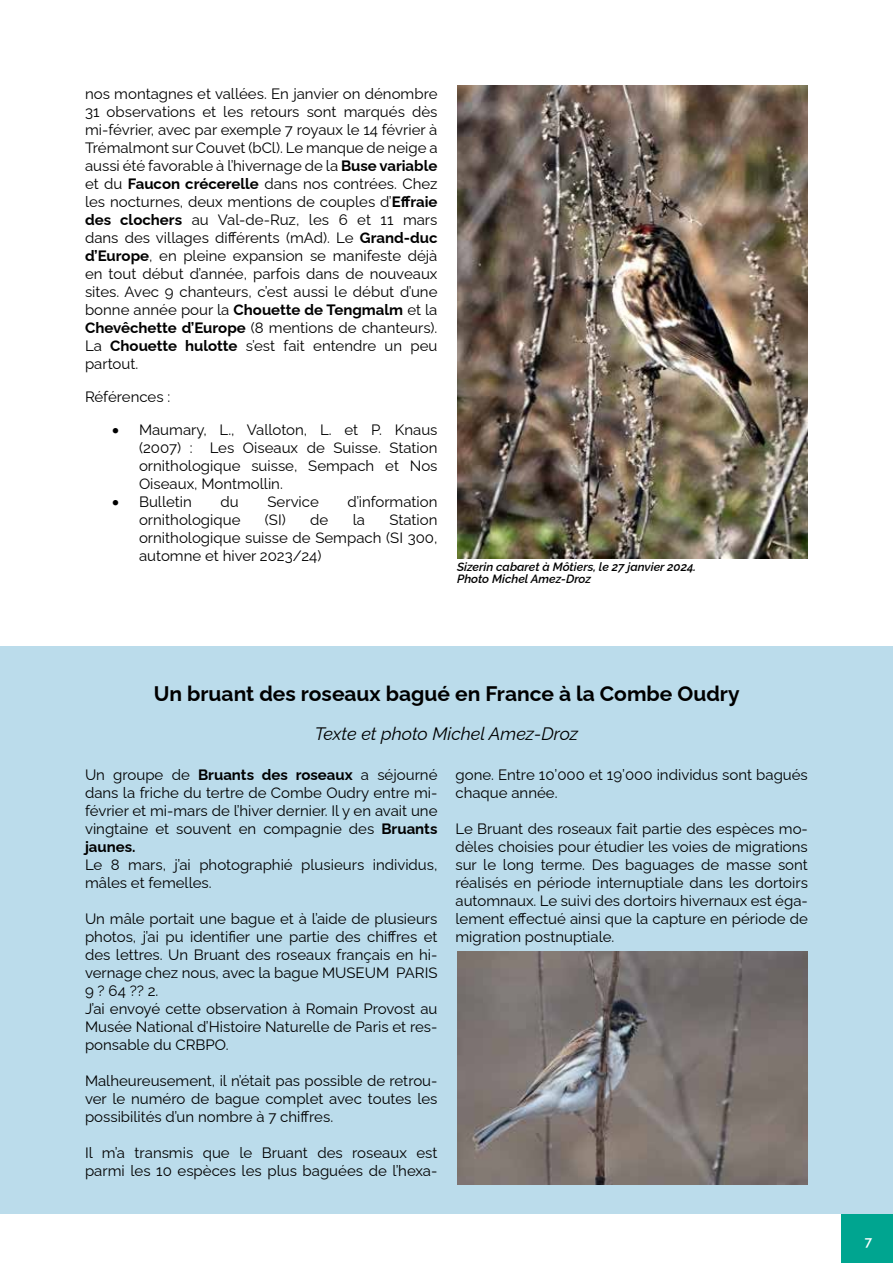
<style>
.page{position:relative;width:893px;height:1263px;background:#fff}
.page>*{position:absolute;margin:0;border:0;box-sizing:border-box;transform-origin:0 0}
.t1{font:700 21px "Raleway";color:#000}
.t2{font:italic 18px "Raleway";color:#000}
.t3{font:15px/18px "Raleway";color:#000;text-align:justify}
.t4{font:600 13.5px "Raleway";color:#fff}
.t5{font:italic 600 12px/12px "Raleway";color:#000}
.s1{font-weight:700}
</style>
<div class="page">
<div style="left:842px;top:1214px;width:51px;height:49px;background:#00a590"></div>
<div style="left:0;top:646px;width:893px;height:568px;background:#bbdceb"></div>
<img style="left:457px;top:951px;width:351px;height:233px">
<img style="left:457px;top:85px;width:351px;height:473px">
<p class="t3" style="left:85px;top:83px;width:354px">nos montagnes et vallées. En janvier on dénombre 31 observations et les retours sont marqués dès mi-février, avec par exemple 7 royaux le 14 février à Trémalmont sur Couvet (bCl). Le manque de neige a aussi été favorable à l’hivernage de la <span class="s1">Buse variable </span>et du <span class="s1">Faucon crécerelle</span> dans nos contrées. Chez les nocturnes, deux mentions de couples d’<span class="s1">Effraie des clochers</span> au Val-de-Ruz, les 6 et 11 mars dans des villages différents (mAd). Le <span class="s1">Grand-duc d’Europe</span>, en pleine expansion se manifeste déjà en tout début d’année, parfois dans de nouveaux sites. Avec 9 chanteurs, c’est aussi le début d’une bonne année pour la <span class="s1">Chouette de Tengmalm</span> et la <span class="s1">Chevêchette d’Europe</span> (8 mentions de chanteurs).<br>La <span class="s1">Chouette hulotte</span> s’est fait entendre un peu partout.</p>
<p class="t3" style="left:85px;top:386px;width:87px">Références :</p>
<p class="t3" style="left:139px;top:419px;width:300px;text-indent:-27px">• Maumary, L., Valloton, L. et P. Knaus (2007) : Les Oiseaux de Suisse. Station ornithologique suisse, Sempach et Nos Oiseaux, Montmollin.</p>
<p class="t3" style="left:112px;top:491px;width:81px">• Bulletin</p>
<p class="t3" style="left:221px;top:491px;width:20px">du</p>
<p class="t3" style="left:267px;top:491px;width:53px">Service</p>
<p class="t3" style="left:348px;top:491px;width:91px">d’information</p>
<p class="t3" style="left:139px;top:509px;width:103px">ornithologique</p>
<p class="t3" style="left:265px;top:509px;width:22px">(SI)</p>
<p class="t3" style="left:310px;top:509px;width:20px">de</p>
<p class="t3" style="left:353px;top:509px;width:14px">la</p>
<p class="t3" style="left:139px;top:509px;width:300px;text-indent:250px">Station ornithologique suisse de Sempach (SI 300, automne et hiver 2023/24)</p>
<p class="t5" style="left:457px;top:560px;width:241px">Sizerin cabaret à Môtiers, le 27 janvier 2024.<br>Photo Michel Amez-Droz</p>
<h1 class="t1" style="left:154px;top:677px;width:587px">Un bruant des roseaux bagué en France à la Combe Oudry</h1>
<p class="t2" style="left:315px;top:720px;width:265px">Texte et photo Michel Amez-Droz</p>
<p class="t3" style="left:85px;top:764px;width:354px">Un groupe de <span class="s1">Bruants des roseaux</span> a séjourné dans la friche du tertre de Combe Oudry entre mi&shy;février et mi-mars de l’hiver dernier. Il y en avait une vingtaine et souvent en compagnie des <span class="s1">Bruants jaunes.</span></p>
<p class="t3" style="left:85px;top:854px;width:354px">Le 8 mars, j’ai photographié plusieurs individus, mâles et femelles.</p>
<p class="t3" style="left:85px;top:908px;width:354px;text-align:left">Un mâle portait une bague et à l’aide de plusieurs photos, j’ai pu identifier une partie des chiffres et des lettres. Un Bruant des roseaux français en hi&shy;vernage chez nous, avec la bague MUSEUM PARIS 9 ? 64 ?? 2.<br>J’ai envoyé cette observation à Romain Provost au Musée National d’Histoire Naturelle de Paris et res&shy;ponsable du CRBPO.</p>
<p class="t3" style="left:85px;top:1070px;width:354px">Malheureusement, il n’était pas possible de retrou&shy;ver le numéro de bague complet avec toutes les possibilités d’un nombre à 7 chiffres.</p>
<p class="t3" style="left:85px;top:1142px;width:354px">Il m’a transmis que le Bruant des roseaux est parmi les 10 espèces les plus baguées de l’hexa-</p>
<p class="t3" style="left:455px;top:764px;width:354px">gone. Entre 10’000 et 19’000 individus sont bagués chaque année.</p>
<p class="t3" style="left:455px;top:818px;width:354px">Le Bruant des roseaux fait partie des espèces mo&shy;dèles choisies pour étudier les voies de migrations sur le long terme. Des baguages de masse sont réalisés en période internuptiale dans les dortoirs automnaux. Le suivi des dortoirs hivernaux est éga&shy;lement effectué ainsi que la capture en période de migration postnuptiale.</p>
<p class="t4" style="left:865px;top:1230px;width:9px">7</p>
</div>
